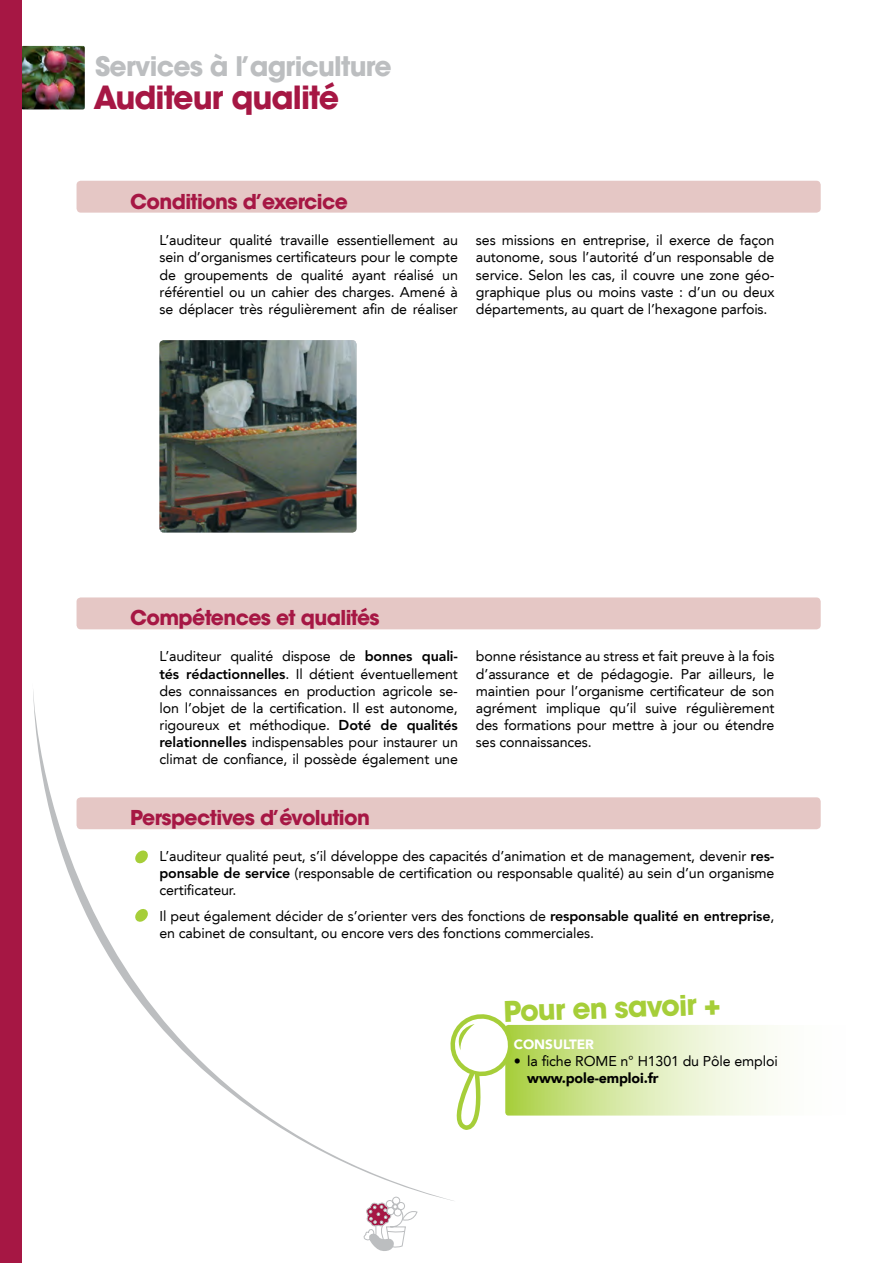
<style>
.page{position:relative;width:893px;height:1263px;background:#fff}
.page>*{position:absolute;margin:0;border:0;box-sizing:border-box;transform-origin:0 0}
.t1{font:700 31.65px "ITC Avant Garde Std";letter-spacing:-.03em;color:#a61744}
.t2{font:700 28.2px "ITC Avant Garde Std";color:#a6ce39}
.t3{font:700 26.7px "ITC Avant Garde Std";letter-spacing:-.03em;color:#bcbec0}
.t4{font:700 20.4px "ITC Avant Garde Std";letter-spacing:-.03em;color:#a61744}
.t5{font:14.25px/17.1px "Avenir LT";letter-spacing:-.01em;color:#000;text-align:justify}
.t6{font:900 14.25px "Avenir 95";letter-spacing:-.01em;color:#000}
.t7{font:900 13.5px "Avenir 95";color:#fff}
.s1{font-family:"Avenir";font-weight:800}
</style>
<div class="page">
<svg style="left:505px;top:1025px;width:360px;height:90px"></svg>
<div style="left:77px;top:181px;width:744px;height:32px;background:#e5c7c5;border-radius:4px"></div>
<div style="left:77px;top:597px;width:744px;height:32px;background:#e5c7c5;border-radius:4px"></div>
<div style="left:77px;top:797px;width:744px;height:32px;background:#e5c7c5;border-radius:4px"></div>
<svg style="left:456px;top:1014px;width:62px;height:116px"></svg>
<img style="left:159px;top:340px;width:197px;height:192px">
<svg style="left:33px;top:691px;width:423px;height:510px"></svg>
<img style="left:22px;top:46px;width:63px;height:63px">
<svg style="left:135px;top:850px;width:14px;height:14px"></svg>
<svg style="left:135px;top:908px;width:14px;height:15px"></svg>
<svg style="left:362px;top:1196px;width:56px;height:55px"></svg>
<svg style="left:21px;top:0;width:1px;height:196px"></svg>
<div style="left:0;top:0;width:21px;height:1263px;background:#a61744"></div>
<h3 class="t3" style="left:95px;top:49px;width:298px">Services à l’agriculture</h3>
<h1 class="t1" style="left:94px;top:77px;width:247px">Auditeur qualité</h1>
<h3 class="t4" style="left:130px;top:188px;width:219px">Conditions d’exercice</h3>
<p class="t5" style="left:159px;top:232px;width:300px">L’auditeur qualité travaille essentiellement au sein d’organismes certificateurs pour le compte de groupements de qualité ayant réalisé un référentiel ou un cahier des charges. Amené à se déplacer très régulièrement afin de réaliser</p>
<p class="t5" style="left:476px;top:232px;width:300px">ses missions en entreprise, il exerce de façon autonome, sous l’autorité d’un responsable de service. Selon les cas, il couvre une zone géo&shy;graphique plus ou moins vaste : d’un ou deux départements, au quart de l’hexagone parfois.</p>
<h3 class="t4" style="left:130px;top:604px;width:251px">Compétences et qualités</h3>
<p class="t5" style="left:159px;top:648px;width:300px">L’auditeur qualité dispose de <span class="s1">bonnes quali&shy;tés rédactionnelles</span>. Il détient éventuellement des connaissances en production agricole se&shy;lon l’objet de la certification. Il est autonome, rigoureux et méthodique. <span class="s1">Doté de qualités relationnelles</span> indispensables pour instaurer un climat de confiance, il possède également une</p>
<p class="t5" style="left:476px;top:648px;width:300px">bonne résistance au stress et fait preuve à la fois d’assurance et de pédagogie. Par ailleurs, le maintien pour l’organisme certificateur de son agrément implique qu’il suive régulièrement des formations pour mettre à jour ou étendre ses connaissances.</p>
<h3 class="t4" style="left:130px;top:804px;width:241px">Perspectives d’évolution</h3>
<p class="t5" style="left:159px;top:848px;width:617px">L’auditeur qualité peut, s’il développe des capacités d’animation et de management, devenir <span class="s1">res&shy;ponsable de service</span> (responsable de certification ou responsable qualité) au sein d’un organisme certificateur.</p>
<p class="t5" style="left:159px;top:908px;width:616px">Il peut également décider de s’orienter vers des fonctions de <span class="s1">responsable qualité en entreprise</span>, en cabinet de consultant, ou encore vers des fonctions commerciales.</p>
<h2 class="t2" style="left:503px;top:993px;width:219px;rotate:-2deg">Pour en savoir +</h2>
<p class="t7" style="left:514px;top:1036px;width:82px">Consulter</p>
<p class="t5" style="left:514px;top:1052px;width:265px">• la fiche ROME n° H1301 du Pôle emploi</p>
<p class="t6" style="left:527px;top:1069px;width:133px">www.pole-emploi.fr</p>
</div>
